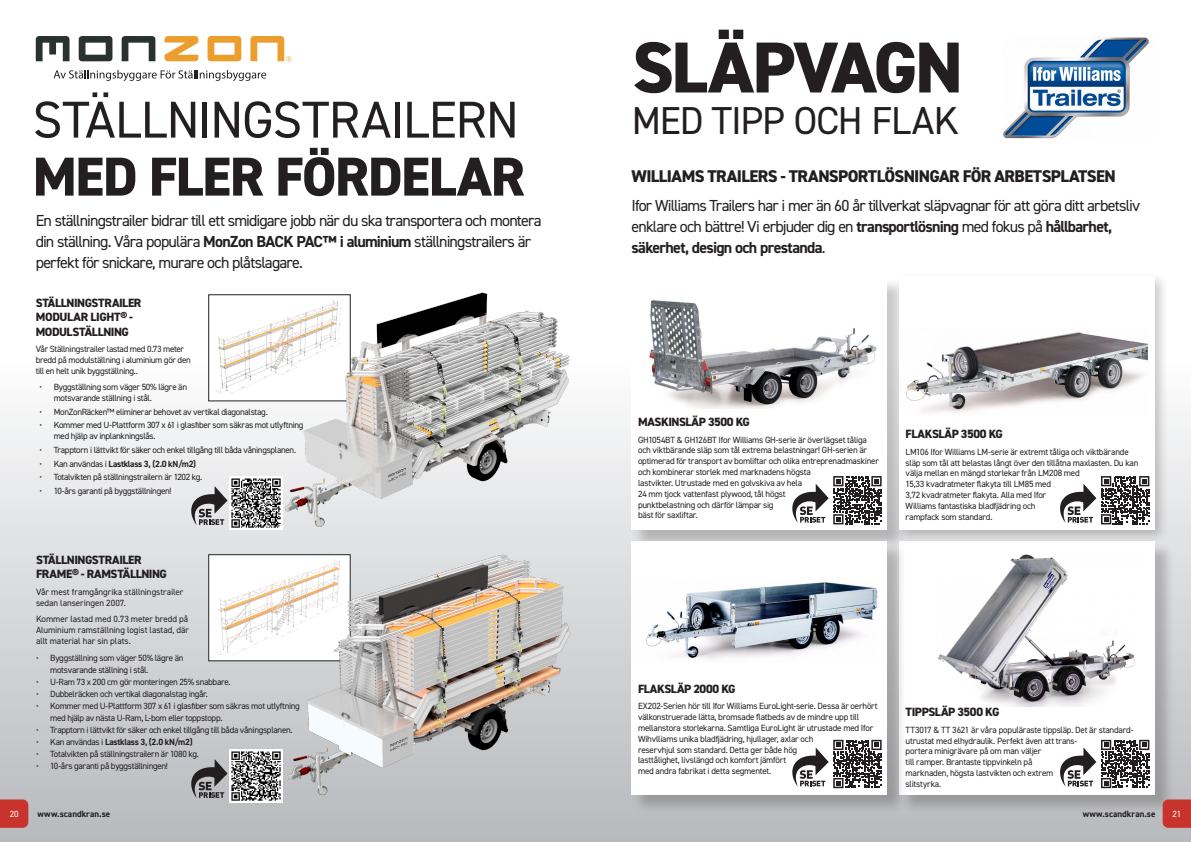
<style>
.page{position:relative;width:1191px;height:842px;background:#fff}
.page>*{position:absolute;margin:0;border:0;box-sizing:border-box;transform-origin:0 0}
.t1{font:800 72.3px "DIN2014";letter-spacing:-.035em;color:#231f20}
.t2{font:800 55px "DIN2014";letter-spacing:-.025em;color:#231f20}
.t3{font:52px "DIN2014";letter-spacing:-.015em;color:#231f20}
.t4{font:39px "DIN2014";letter-spacing:-.025em;color:#231f20}
.t5{font:800 17px "DIN2014";letter-spacing:-.035em;color:#231f20}
.t6{font:16px/21px "DIN2014";letter-spacing:-.05em;color:#231f20}
.t7{font:800 12px/14.4px "DIN2014";letter-spacing:-.03em;color:#231f20}
.t8{font:9px/10.8px "DIN2014";letter-spacing:-.03em;color:#231f20}
.t9{font:700 9px "DIN2014";letter-spacing:-.03em;color:#231f20}
.t10{font:9px/10.8px "DIN2014";letter-spacing:-.01em;color:#231f20}
.t11{font:700 9px "DIN2014";color:#231f20}
.t12{font:9px "DIN2014";color:#fff}
.s1{font-weight:700}
.s2{font-weight:400}
</style>
<div class="page">
<div style="left:0;top:0;width:1191px;height:842px;background:linear-gradient(to bottom,#fff,#c3c4c7)"></div>
<div style="left:899px;top:541px;width:275px;height:273px;background:#231f20;opacity:.24"></div>
<div style="left:899px;top:541px;width:256px;height:253px;background:#fff"></div>
<div style="left:632px;top:277px;width:274px;height:272px;background:#231f20;opacity:.24"></div>
<div style="left:631px;top:277px;width:256px;height:253px;background:#fff"></div>
<div style="left:893px;top:271px;width:275px;height:272px;background:#231f20;opacity:.24"></div>
<div style="left:899px;top:277px;width:256px;height:253px;background:#fff"></div>
<div style="left:632px;top:541px;width:274px;height:273px;background:#231f20;opacity:.24"></div>
<div style="left:631px;top:541px;width:256px;height:253px;background:#fff"></div>
<img style="left:649px;top:300px;width:228px;height:109px">
<img style="left:938px;top:554px;width:197px;height:153px">
<svg style="left:79px;top:36px;width:33px;height:25px"></svg>
<svg style="left:207px;top:36px;width:34px;height:25px"></svg>
<svg style="left:164px;top:36px;width:34px;height:25px"></svg>
<svg style="left:36px;top:36px;width:34px;height:25px"></svg>
<svg style="left:121px;top:36px;width:34px;height:25px"></svg>
<svg style="left:250px;top:36px;width:41px;height:26px"></svg>
<svg style="left:54px;top:70px;width:212px;height:11px"></svg>
<img style="left:646px;top:582px;width:232px;height:77px">
<img style="left:906px;top:332px;width:241px;height:81px">
<img style="left:1002px;top:36px;width:153px;height:102px">
<img style="left:211px;top:297px;width:48px;height:101px">
<img style="left:211px;top:557px;width:74px;height:102px">
<img style="left:259px;top:290px;width:333px;height:249px">
<svg style="left:185px;top:486px;width:43px;height:39px"></svg>
<img style="left:230px;top:476px;width:53px;height:53px">
<svg style="left:185px;top:759px;width:43px;height:39px"></svg>
<img style="left:230px;top:749px;width:53px;height:53px">
<img style="left:285px;top:546px;width:292px;height:263px">
<div style="left:830px;top:473px;width:54px;height:54px;background:linear-gradient(to right,#fff,#fff)"></div>
<svg style="left:792px;top:476px;width:89px;height:48px"></svg>
<div style="left:1098px;top:473px;width:54px;height:54px;background:linear-gradient(to right,#fff,#fff)"></div>
<svg style="left:1060px;top:476px;width:89px;height:48px"></svg>
<svg style="left:833px;top:739px;width:49px;height:50px"></svg>
<svg style="left:792px;top:740px;width:89px;height:48px"></svg>
<svg style="left:1101px;top:739px;width:49px;height:50px"></svg>
<svg style="left:1060px;top:740px;width:89px;height:48px"></svg>
<svg style="left:0;top:799px;width:28px;height:29px"></svg>
<svg style="left:1162px;top:799px;width:29px;height:29px"></svg>
<p class="t3" style="left:33px;top:87px;width:488px">STÄLLNINGSTRAILERN</p>
<p class="t2" style="left:33px;top:140px;width:494px">MED FLER FÖRDELAR</p>
<p class="t6" style="left:36px;top:210px;width:507px">En ställningstrailer bidrar till ett smidigare jobb när du ska transportera och montera din ställning. Våra populära <span class="s1">MonZon BACK PAC™ i aluminium</span> ställningstrailers är perfekt för snickare, murare och plåtslagare.</p>
<p class="t7" style="left:36px;top:296px;width:107px">STÄLLNINGSTRAILER<br>MODULAR LIGHT® -<br>MODULSTÄLLNING</p>
<p class="t8" style="left:36px;top:344px;width:157px">Vår Ställningstrailer lastad med 0.73 meter bredd på modulställning i aluminium gör den till en helt unik byggställning..</p>
<p class="t8" style="left:54px;top:382px;width:135px;text-indent:-14px">• Byggställning som väger 50% lägre än motsvarande ställning i stål.</p>
<p class="t8" style="left:40px;top:406px;width:230px">• MonZonRäcken™ eliminerar behovet av vertikal diagonalstag.</p>
<p class="t8" style="left:54px;top:420px;width:251px;text-indent:-14px">• Kommer med U-Plattform 307 x 61 i glasfiber som säkras mot utlyftning med hjälp av inplankningslås.</p>
<p class="t8" style="left:40px;top:444px;width:258px">• Trapptorn i lättvikt för säker och enkel tillgång till båda våningsplanen.</p>
<p class="t9" style="left:40px;top:457px;width:158px"><span class="s2">• Kan användas i</span> Lastklass 3, (2.0 kN/m2)</p>
<p class="t8" style="left:40px;top:471px;width:164px">• Totalvikten på ställningstrailern är 1202 kg.</p>
<p class="t8" style="left:40px;top:485px;width:133px">• 10-års garanti på byggställningen!</p>
<p class="t7" style="left:36px;top:553px;width:132px">STÄLLNINGSTRAILER<br>FRAME® - RAMSTÄLLNING</p>
<p class="t10" style="left:36px;top:586px;width:149px">Vår mest framgångrika ställningstrailer sedan lanseringen 2007.</p>
<p class="t8" style="left:36px;top:613px;width:154px;text-align:justify">Kommer lastad med 0.73 meter bredd på Aluminium ramställning logist lastad, där allt material har sin plats.</p>
<p class="t8" style="left:50px;top:652px;width:135px;line-height:12px;text-indent:-14px">• Byggställning som väger 50% lägre än motsvarande ställning i stål.</p>
<p class="t8" style="left:36px;top:677px;width:196px">• U-Ram 73 x 200 cm gör monteringen 25% snabbare.</p>
<p class="t8" style="left:36px;top:689px;width:173px">• Dubbelräcken och vertikal diagonalstag ingår.</p>
<p class="t8" style="left:50px;top:700px;width:251px;line-height:12px;text-indent:-14px">• Kommer med U-Plattform 307 x 61 i glasfiber som säkras mot utlyftning med hjälp av nästa U-Ram, L-bom eller toppstopp.</p>
<p class="t8" style="left:36px;top:725px;width:258px">• Trapptorn i lättvikt för säker och enkel tillgång till båda våningsplanen.</p>
<p class="t9" style="left:36px;top:736px;width:158px"><span class="s2">• Kan användas i</span> Lastklass 3, (2.0 kN/m2)</p>
<p class="t8" style="left:36px;top:749px;width:164px">• Totalvikten på ställningstrailern är 1080 kg.</p>
<p class="t8" style="left:36px;top:761px;width:133px">• 10-års garanti på byggställningen!</p>
<p class="t1" style="left:632px;top:19px;width:332px">SLÄPVAGN</p>
<p class="t4" style="left:632px;top:97px;width:328px">MED TIPP OCH FLAK</p>
<p class="t5" style="left:631px;top:165px;width:486px">WILLIAMS TRAILERS - TRANSPORTLÖSNINGAR FÖR ARBETSPLATSEN</p>
<p class="t6" style="left:631px;top:195px;width:510px">Ifor Williams Trailers har i mer än 60 år tillverkat släpvagnar för att göra ditt arbetsliv enklare och bättre! Vi erbjuder dig en <span class="s1">transportlösning</span> med fokus på <span class="s1">hållbarhet, säkerhet, design och prestanda</span>.</p>
<p class="t7" style="left:638px;top:415px;width:113px">MASKINSLÄP 3500 KG</p>
<p class="t8" style="left:638px;top:434px;width:242px">GH1054BT &amp; GH126BT Ifor Williams GH-serie är överlägset tåliga och viktbärande släp som tål extrema belastningar! GH-serien är optimerad för transport av bomliftar och olika entreprenadmaskiner och kombinerar storlek med marknadens högsta<br>lastvikter. Utrustade med en golvskiva av hela<br>24 mm tjock vattenfast plywood, tål högst<br>punktbelastning och därför lämpar sig<br>bäst för saxliftar.</p>
<p class="t7" style="left:905px;top:427px;width:99px">FLAKSLÄP 3500 KG</p>
<p class="t8" style="left:905px;top:446px;width:234px">LM106 Ifor Williams LM-serie är extremt tåliga och viktbärande släp som tål att belastas långt över den tillåtna maxlasten. Du kan välja mellan en mängd storlekar från LM208 med<br>15,33 kvadratmeter flakyta till LM85 med<br>3,72 kvadratmeter flakyta. Alla med Ifor<br>Williams fantastiska bladfjädring och<br>rampfack som standard.</p>
<p class="t7" style="left:638px;top:682px;width:99px">FLAKSLÄP 2000 KG</p>
<p class="t8" style="left:638px;top:701px;width:241px">EX202-Serien hör till Ifor Williams EuroLight-serie. Dessa är oerhört välkonstruerade lätta, bromsade flatbeds av de mindre upp till mellanstora storlekarna. Samtliga EuroLight är utrustade med Ifor Wihvlliams unika bladfjädring, hjullager, axlar och<br>reservhjul som standard. Detta ger både hög<br>lasttålighet, livslängd och komfort jämfört<br>med andra fabrikat i detta segmentet.</p>
<p class="t7" style="left:905px;top:705px;width:95px">TIPPSLÄP 3500 KG</p>
<p class="t8" style="left:905px;top:724px;width:229px">TT3017 &amp; TT 3621 är våra populäraste tippsläp. Det är standard&shy;utrustat med elhydraulik. Perfekt även att trans-<br>portera minigrävare på om man väljer<br>till ramper. Brantaste tippvinkeln på<br>marknaden, högsta lastvikten och extrem<br>slitstyrka.</p>
<p class="t12" style="left:10px;top:808px;width:10px">20</p>
<p class="t11" style="left:38px;top:808px;width:74px">www.scandkran.se</p>
<p class="t11" style="left:1082px;top:808px;width:74px">www.scandkran.se</p>
<p class="t12" style="left:1172px;top:808px;width:10px">21</p>
</div>
